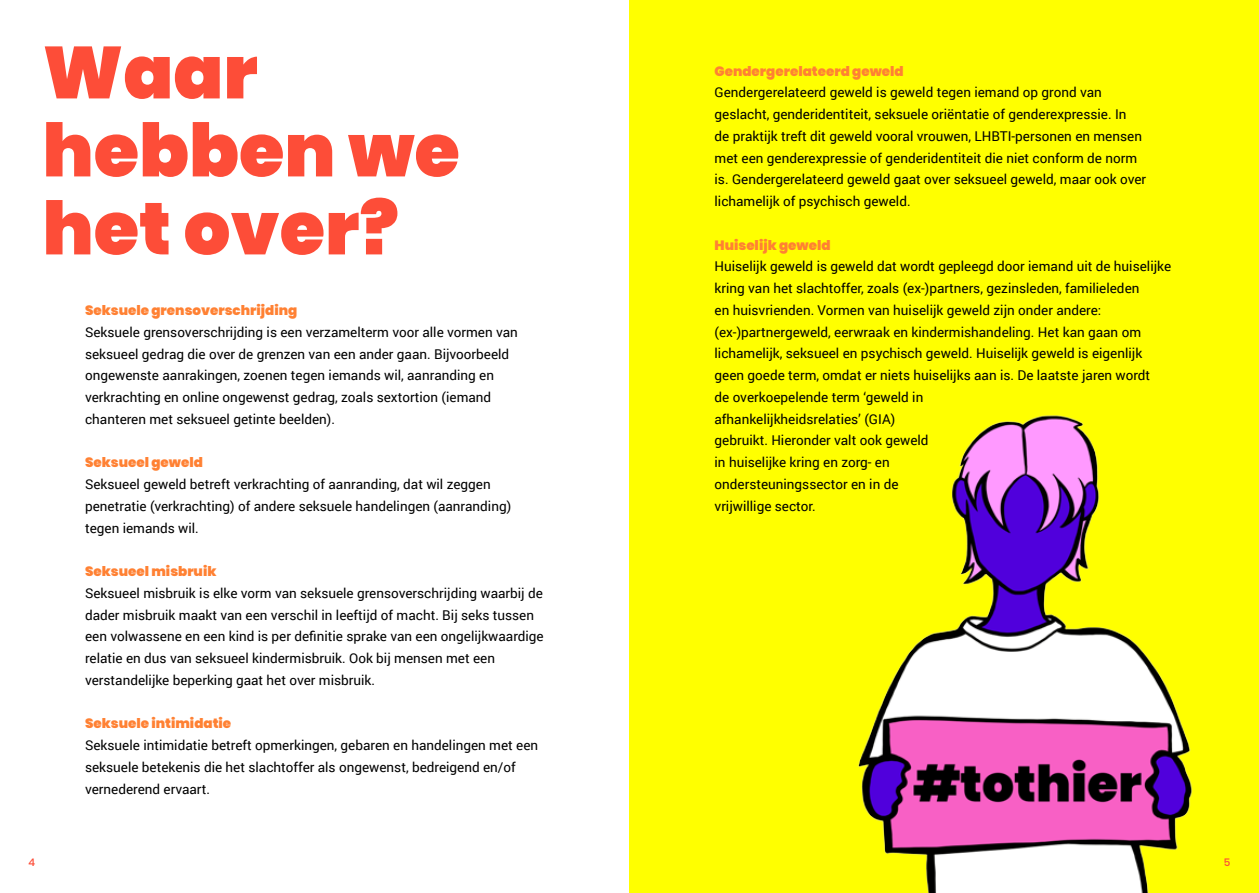
<style>
.page{position:relative;width:1259px;height:893px;background:#fff}
.page>*{position:absolute;margin:0;border:0;box-sizing:border-box;transform-origin:0 0}
.t1{font:900 73.5px/78px "Poppins";color:#fd4d38}
.t2{font:13.5px/21.8px "Roboto";color:#000}
.t3{font:900 13.5px "Poppins";color:#ff8133}
.t4{font:500 10.5px "Poppins";color:#fd4d38}
</style>
<div class="page">
<div style="left:629px;top:0;width:630px;height:893px;background:#ff0"></div>
<img style="left:857px;top:415px;width:336px;height:478px">
<h1 class="t1" style="left:43px;top:34px;width:419px">Waar hebben we het over?</h1>
<p class="t3" style="left:85px;top:302px;width:214px">Seksuele grensoverschrijding</p>
<p class="t2" style="left:85px;top:321px;width:434px">Seksuele grensoverschrijding is een verzamelterm voor alle vormen van seksueel gedrag die over de grenzen van een ander gaan. Bijvoorbeeld ongewenste aanrakingen, zoenen tegen iemands wil, aanranding en verkrachting en online ongewenst gedrag, zoals sextortion (iemand chanteren met seksueel getinte beelden).</p>
<p class="t3" style="left:85px;top:455px;width:119px">Seksueel geweld</p>
<p class="t2" style="left:85px;top:473px;width:427px">Seksueel geweld betreft verkrachting of aanranding, dat wil zeggen penetratie (verkrachting) of andere seksuele handelingen (aanranding) tegen iemands wil.</p>
<p class="t3" style="left:85px;top:563px;width:133px">Seksueel misbruik</p>
<p class="t2" style="left:85px;top:582px;width:460px">Seksueel misbruik is elke vorm van seksuele grensoverschrijding waarbij de dader misbruik maakt van een verschil in leeftijd of macht. Bij seks tussen een volwassene en een kind is per definitie sprake van een ongelijkwaardige relatie en dus van seksueel kindermisbruik. Ook bij mensen met een verstandelijke beperking gaat het over misbruik.</p>
<p class="t3" style="left:85px;top:716px;width:148px">Seksuele intimidatie</p>
<p class="t2" style="left:85px;top:734px;width:455px">Seksuele intimidatie betreft opmerkingen, gebaren en handelingen met een seksuele betekenis die het slachtoffer als ongewenst, bedreigend en/of vernederend ervaart.</p>
<p class="t3" style="left:714px;top:63px;width:191px">Gendergerelateerd geweld</p>
<p class="t2" style="left:714px;top:81px;width:433px">Gendergerelateerd geweld is geweld tegen iemand op grond van geslacht, genderidentiteit, seksuele oriëntatie of genderexpressie. In<br>de praktijk treft dit geweld vooral vrouwen, LHBTI-personen en mensen met een genderexpressie of genderidentiteit die niet conform de norm is. Gendergerelateerd geweld gaat over seksueel geweld, maar ook over lichamelijk of psychisch geweld.</p>
<p class="t3" style="left:714px;top:237px;width:118px">Huiselijk geweld</p>
<p class="t2" style="left:714px;top:255px;width:458px">Huiselijk geweld is geweld dat wordt gepleegd door iemand uit de huiselijke kring van het slachtoffer, zoals (ex-)partners, gezinsleden, familieleden<br>en huisvrienden. Vormen van huiselijk geweld zijn onder andere: (ex-)partnergeweld, eerwraak en kindermishandeling. Het kan gaan om lichamelijk, seksueel en psychisch geweld. Huiselijk geweld is eigenlijk geen goede term, omdat er niets huiselijks aan is. De laatste jaren wordt<br>de overkoepelende term ‘geweld in<br>afhankelijkheidsrelaties’ (GIA)<br>gebruikt. Hieronder valt ook geweld<br>in huiselijke kring en zorg- en<br>ondersteuningssector en in de<br>vrijwillige sector.</p>
<p class="t4" style="left:29px;top:856px;width:8px">4</p>
<p class="t4" style="left:1223px;top:856px;width:8px">5</p>
</div>
